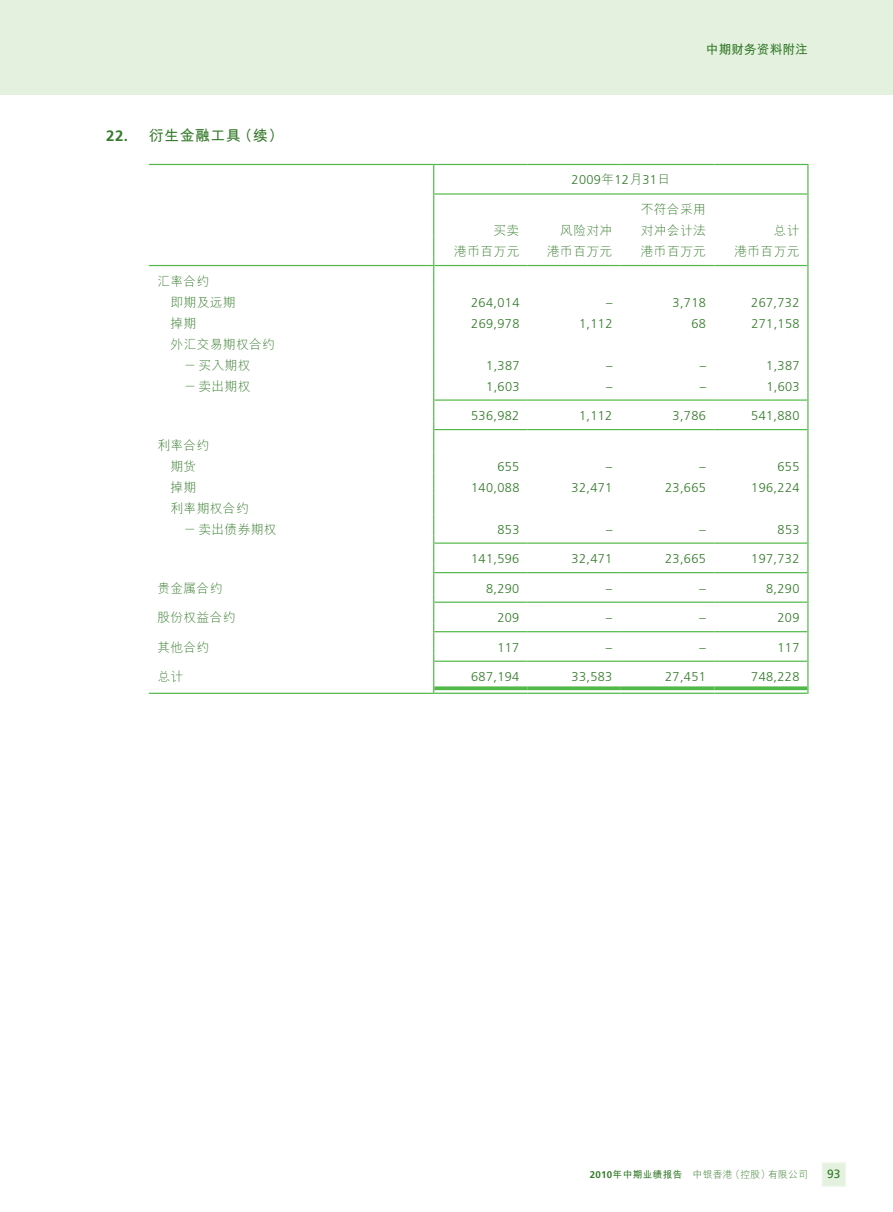
<style>
.page{position:relative;width:893px;height:1212px;background:#fff}
.page>*{position:absolute;margin:0;border:0;box-sizing:border-box;transform-origin:0 0}
.t1{font:700 15px "M Hei HKS";letter-spacing:.03em;color:#357b2b}
.t2{font:300 12.75px "Frutiger LT Std";letter-spacing:.03em;color:#357b2b}
.t3{font:300 12.75px/21px "M Hei HKS";letter-spacing:.03em;color:#357b2b}
.t4{font:700 12.75px "M Hei HKS";color:#357b2b}
.t5{font:12px "Frutiger LT Std";color:#357b2b}
.t6{font:300 9.75px "M Hei HKS";letter-spacing:.03em;color:#357b2b}
.s1{font-family:"Frutiger LT Std"}
.s2{font-family:"M Hei HKS"}
.s3{font-family:"Frutiger LT Std";font-weight:700}
.s4{font-weight:700}
</style>
<div class="page">
<div style="left:0;top:0;width:893px;height:94px;background:#e4f1de"></div>
<div style="left:821px;top:1162px;width:25px;height:25px;background:#e4f1de;border:2px solid #f0f7ed"></div>
<hr style="left:149px;top:164px;width:285px;height:1px;background:#51b948">
<hr style="left:433px;top:195px;width:1px;height:42px;background:#51b948">
<hr style="left:807px;top:195px;width:1px;height:42px;background:#51b948">
<svg style="left:433px;top:237px;width:1px;height:457px"></svg>
<svg style="left:807px;top:237px;width:1px;height:457px"></svg>
<hr style="left:434px;top:164px;width:93px;height:1px;background:#51b948">
<hr style="left:527px;top:164px;width:94px;height:1px;background:#51b948">
<hr style="left:621px;top:164px;width:93px;height:1px;background:#51b948">
<hr style="left:714px;top:164px;width:94px;height:1px;background:#51b948">
<svg style="left:433px;top:165px;width:1px;height:30px"></svg>
<svg style="left:807px;top:165px;width:1px;height:30px"></svg>
<hr style="left:434px;top:193px;width:373px;height:2px;background:#51b948">
<hr style="left:149px;top:265px;width:284px;height:1px;background:#51b948">
<hr style="left:434px;top:265px;width:93px;height:1px;background:#51b948">
<hr style="left:527px;top:265px;width:94px;height:1px;background:#51b948">
<hr style="left:621px;top:265px;width:93px;height:1px;background:#51b948">
<hr style="left:714px;top:265px;width:93px;height:1px;background:#51b948">
<hr style="left:434px;top:399px;width:93px;height:2px;background:#51b948">
<hr style="left:527px;top:399px;width:94px;height:2px;background:#51b948">
<hr style="left:621px;top:399px;width:93px;height:2px;background:#51b948">
<hr style="left:714px;top:399px;width:93px;height:2px;background:#51b948">
<hr style="left:434px;top:429px;width:93px;height:1px;background:#51b948">
<hr style="left:527px;top:429px;width:94px;height:1px;background:#51b948">
<hr style="left:621px;top:429px;width:93px;height:1px;background:#51b948">
<hr style="left:714px;top:429px;width:93px;height:1px;background:#51b948">
<hr style="left:434px;top:542px;width:93px;height:2px;background:#51b948">
<hr style="left:527px;top:542px;width:94px;height:2px;background:#51b948">
<hr style="left:621px;top:542px;width:93px;height:2px;background:#51b948">
<hr style="left:714px;top:542px;width:93px;height:2px;background:#51b948">
<hr style="left:434px;top:572px;width:93px;height:1px;background:#51b948">
<hr style="left:527px;top:572px;width:94px;height:1px;background:#51b948">
<hr style="left:621px;top:572px;width:93px;height:1px;background:#51b948">
<hr style="left:714px;top:572px;width:93px;height:1px;background:#51b948">
<hr style="left:434px;top:601px;width:93px;height:2px;background:#51b948">
<hr style="left:527px;top:601px;width:94px;height:2px;background:#51b948">
<hr style="left:621px;top:601px;width:93px;height:2px;background:#51b948">
<hr style="left:714px;top:601px;width:93px;height:2px;background:#51b948">
<hr style="left:434px;top:631px;width:93px;height:1px;background:#51b948">
<hr style="left:527px;top:631px;width:94px;height:1px;background:#51b948">
<hr style="left:621px;top:631px;width:93px;height:1px;background:#51b948">
<hr style="left:714px;top:631px;width:93px;height:1px;background:#51b948">
<hr style="left:434px;top:661px;width:93px;height:1px;background:#51b948">
<hr style="left:527px;top:661px;width:94px;height:1px;background:#51b948">
<hr style="left:621px;top:661px;width:93px;height:1px;background:#51b948">
<hr style="left:714px;top:661px;width:93px;height:1px;background:#51b948">
<hr style="left:149px;top:693px;width:284px;height:1px;background:#51b948">
<svg style="left:434px;top:686px;width:93px;height:4px"></svg>
<hr style="left:434px;top:693px;width:93px;height:1px;background:#51b948">
<svg style="left:527px;top:686px;width:94px;height:4px"></svg>
<hr style="left:527px;top:693px;width:94px;height:1px;background:#51b948">
<svg style="left:621px;top:686px;width:93px;height:4px"></svg>
<hr style="left:621px;top:693px;width:93px;height:1px;background:#51b948">
<svg style="left:714px;top:686px;width:93px;height:4px"></svg>
<hr style="left:714px;top:693px;width:93px;height:1px;background:#51b948">
<p class="t1" style="left:106px;top:125px;width:179px"><span class="s1">22.</span> 衍生金融工具（續）</p>
<p class="t3" style="left:170px;top:270px;width:67px;text-indent:-13px">匯率合約<br>即期及遠期</p>
<p class="t4" style="left:706px;top:40px;width:104px">中期財務資料附註</p>
<p class="t2" style="left:572px;top:173px;width:100px">2009<span class="s2">年</span>12<span class="s2">月</span>31<span class="s2">日</span></p>
<p class="t3" style="left:493px;top:219px;width:27px">買賣</p>
<p class="t3" style="left:560px;top:219px;width:54px">風險對沖</p>
<p class="t3" style="left:641px;top:198px;width:67px">不符合採用對沖會計法</p>
<p class="t3" style="left:774px;top:219px;width:27px">總計</p>
<p class="t3" style="left:454px;top:240px;width:67px">港幣百萬元</p>
<p class="t3" style="left:547px;top:240px;width:67px">港幣百萬元</p>
<p class="t3" style="left:641px;top:240px;width:67px">港幣百萬元</p>
<p class="t3" style="left:734px;top:240px;width:67px">港幣百萬元</p>
<p class="t2" style="left:471px;top:295px;width:50px">264,014</p>
<p class="t2" style="left:606px;top:295px;width:8px">–</p>
<p class="t2" style="left:673px;top:295px;width:35px">3,718</p>
<p class="t2" style="left:751px;top:295px;width:50px">267,732</p>
<p class="t3" style="left:171px;top:312px;width:27px">掉期</p>
<p class="t2" style="left:471px;top:316px;width:50px">269,978</p>
<p class="t2" style="left:579px;top:316px;width:35px">1,112</p>
<p class="t2" style="left:691px;top:316px;width:16px">68</p>
<p class="t2" style="left:751px;top:316px;width:50px">271,158</p>
<p class="t3" style="left:184px;top:333px;width:93px;text-indent:-13px">外匯交易期權合約－買入期權</p>
<p class="t2" style="left:486px;top:358px;width:35px">1,387</p>
<p class="t2" style="left:606px;top:358px;width:8px">–</p>
<p class="t2" style="left:700px;top:358px;width:8px">–</p>
<p class="t2" style="left:766px;top:358px;width:35px">1,387</p>
<p class="t3" style="left:184px;top:375px;width:68px">－賣出期權</p>
<p class="t2" style="left:486px;top:379px;width:35px">1,603</p>
<p class="t2" style="left:606px;top:379px;width:8px">–</p>
<p class="t2" style="left:700px;top:379px;width:8px">–</p>
<p class="t2" style="left:766px;top:379px;width:35px">1,603</p>
<p class="t2" style="left:471px;top:408px;width:50px">536,982</p>
<p class="t2" style="left:579px;top:408px;width:35px">1,112</p>
<p class="t2" style="left:673px;top:408px;width:35px">3,786</p>
<p class="t2" style="left:751px;top:408px;width:50px">541,880</p>
<p class="t3" style="left:157px;top:434px;width:54px;text-align:center">利率合約期貨</p>
<p class="t2" style="left:497px;top:459px;width:23px">655</p>
<p class="t2" style="left:606px;top:459px;width:8px">–</p>
<p class="t2" style="left:699px;top:459px;width:8px">–</p>
<p class="t2" style="left:777px;top:459px;width:23px">655</p>
<p class="t3" style="left:170px;top:476px;width:27px">掉期</p>
<p class="t2" style="left:471px;top:480px;width:50px">140,088</p>
<p class="t2" style="left:572px;top:480px;width:42px">32,471</p>
<p class="t2" style="left:665px;top:480px;width:42px">23,665</p>
<p class="t2" style="left:751px;top:480px;width:50px">196,224</p>
<p class="t3" style="left:184px;top:497px;width:94px;text-indent:-13px">利率期權合約<br>－賣出債券期權</p>
<p class="t2" style="left:497px;top:522px;width:23px">853</p>
<p class="t2" style="left:606px;top:522px;width:8px">–</p>
<p class="t2" style="left:700px;top:522px;width:8px">–</p>
<p class="t2" style="left:778px;top:522px;width:23px">853</p>
<p class="t2" style="left:471px;top:551px;width:50px">141,596</p>
<p class="t2" style="left:572px;top:551px;width:42px">32,471</p>
<p class="t2" style="left:665px;top:551px;width:42px">23,665</p>
<p class="t2" style="left:751px;top:551px;width:50px">197,732</p>
<p class="t3" style="left:157px;top:577px;width:67px">貴金屬合約</p>
<p class="t2" style="left:486px;top:581px;width:35px">8,290</p>
<p class="t2" style="left:606px;top:581px;width:8px">–</p>
<p class="t2" style="left:699px;top:581px;width:8px">–</p>
<p class="t2" style="left:766px;top:581px;width:35px">8,290</p>
<p class="t3" style="left:157px;top:606px;width:80px">股份權益合約</p>
<p class="t2" style="left:497px;top:610px;width:23px">209</p>
<p class="t2" style="left:606px;top:610px;width:8px">–</p>
<p class="t2" style="left:699px;top:610px;width:8px">–</p>
<p class="t2" style="left:777px;top:610px;width:23px">209</p>
<p class="t3" style="left:157px;top:636px;width:54px">其他合約</p>
<p class="t2" style="left:497px;top:640px;width:23px">117</p>
<p class="t2" style="left:606px;top:640px;width:8px">–</p>
<p class="t2" style="left:699px;top:640px;width:8px">–</p>
<p class="t2" style="left:777px;top:640px;width:23px">117</p>
<p class="t3" style="left:157px;top:665px;width:27px">總計</p>
<p class="t2" style="left:471px;top:669px;width:50px">687,194</p>
<p class="t2" style="left:572px;top:669px;width:42px">33,583</p>
<p class="t2" style="left:665px;top:669px;width:42px">27,451</p>
<p class="t2" style="left:751px;top:669px;width:50px">748,228</p>
<p class="t6" style="left:590px;top:1168px;width:220px"><span class="s3">2010</span><span class="s4">年中期業績報告</span> 中銀香港（控股）有限公司</p>
<p class="t5" style="left:827px;top:1167px;width:15px">93</p>
</div>
